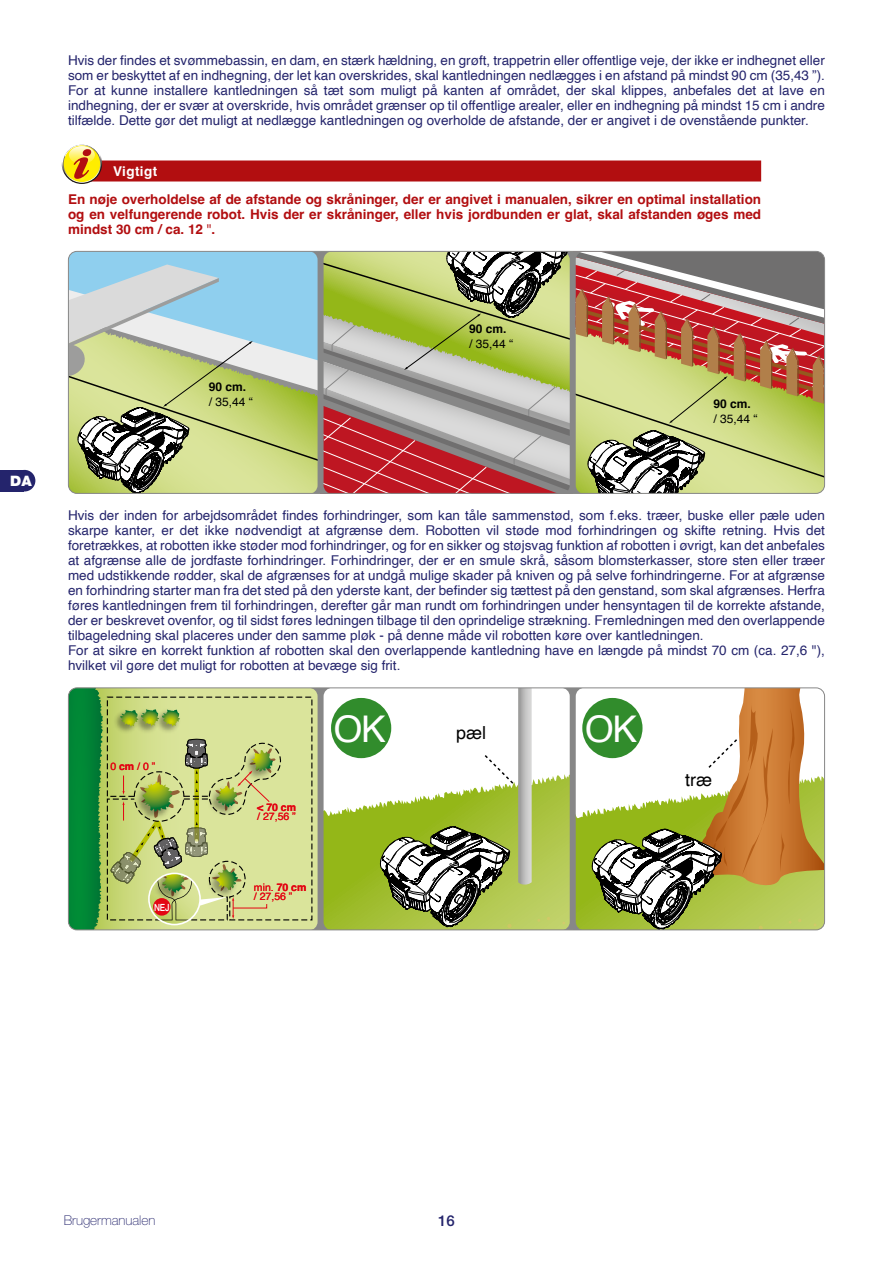
<style>
.page{position:relative;width:893px;height:1263px;background:#fff}
.page>*{position:absolute;margin:0;border:0;box-sizing:border-box;transform-origin:0 0}
.t1{font:36.75px "Helvetica";color:#fff}
.t2{font:18px "Helvetica";color:#000}
.t3{font:500 15px "Helvetica Neue LT Std";color:#24246c}
.t4{font:900 14.4px "Helvetica Neue LT Std";color:#fff}
.t5{font:13.5px/15px "Helvetica";color:#24246c;text-align:justify}
.t6{font:700 13.5px/15px "Helvetica";color:#b20e10;text-align:justify}
.t7{font:100 13.5px "Helvetica Neue LT Std";color:#24246c}
.t8{font:700 13.5px "Helvetica";letter-spacing:.03em;color:#fff}
.t9{font:12px "Helvetica";color:#000}
.t10{font:700 12px "Helvetica";color:#000}
.t11{font:10.5px/9px "Helvetica";color:#e30613}
.t12{font:700 10.5px "Helvetica";color:#e30613}
.t13{font:500 9.9px "Helvetica Neue";color:#fff;scale:.85 1}
.s1{font-weight:400}
.s2{font-weight:700}
</style>
<div class="page">
<div style="left:0;top:470px;width:24px;height:21px;background:#24246c"></div>
<div style="left:14px;top:470px;width:21px;height:21px;background:#24246c;border-radius:50%"></div>
<div style="left:72px;top:160px;width:689px;height:21px;background:#b20e10"></div>
<svg style="left:62px;top:143px;width:40px;height:41px"></svg>
<svg style="left:63px;top:145px;width:38px;height:38px"></svg>
<svg style="left:64px;top:145px;width:36px;height:37px"></svg>
<svg style="left:65px;top:145px;width:34px;height:34px"></svg>
<svg style="left:68px;top:251px;width:757px;height:242px;background:#b2ab87"></svg>
<div style="left:68px;top:251px;width:757px;height:243px;border:1px solid #878787;border-radius:9px"></div>
<div style="left:284px;top:696px;width:25px;height:225px;background:#dae49b"></div>
<svg style="left:309px;top:689px;width:516px;height:241px"></svg>
<svg style="left:68px;top:689px;width:216px;height:241px;background:#a6c376"></svg>
<div style="left:153px;top:898px;width:18px;height:18px;background:#e30613;border-radius:50%"></div>
<div style="left:582px;top:698px;width:60px;height:60px;background:#318c2c;border-radius:50%"></div>
<div style="left:331px;top:698px;width:60px;height:60px;background:#318c2c;border-radius:50%"></div>
<div style="left:68px;top:687px;width:757px;height:243px;border:1px solid #878787;border-radius:9px"></div>
<p class="t5" style="left:68px;top:53px;width:758px">Hvis der findes et svømmebassin, en dam, en stærk hældning, en grøft, trappetrin eller offentlige veje, der ikke er indhegnet eller som er beskyttet af en indhegning, der let kan overskrides, skal kantledningen nedlægges i en afstand på mindst 90 cm (35,43 ”).<br>For at kunne installere kantledningen så tæt som muligt på kanten af området, der skal klippes, anbefales det at lave en indhegning, der er svær at overskride, hvis området grænser op til offentlige arealer, eller en indhegning på mindst 15 cm i andre tilfælde. Dette gør det muligt at nedlægge kantledningen og overholde de afstande, der er angivet i de ovenstående punkter.</p>
<p class="t8" style="left:113px;top:163px;width:46px">Vigtigt</p>
<p class="t6" style="left:68px;top:193px;width:695px">En nøje overholdelse af de afstande og skråninger, der er angivet i manualen, sikrer en optimal installation og en velfungerende robot. Hvis der er skråninger, eller hvis jordbunden er glat, skal afstanden øges med mindst 30 cm / ca. 12 <span class="s1">"</span>.</p>
<p class="t4" style="left:10px;top:472px;width:23px">DA</p>
<p class="t10" style="left:209px;top:377px;width:39px">90 cm.</p>
<p class="t9" style="left:209px;top:392px;width:46px">/ 35,44 “</p>
<p class="t10" style="left:469px;top:320px;width:39px">90 cm.</p>
<p class="t9" style="left:469px;top:334px;width:46px">/ 35,44 “</p>
<p class="t10" style="left:713px;top:394px;width:39px">90 cm.</p>
<p class="t9" style="left:713px;top:409px;width:46px">/ 35,44 “</p>
<p class="t5" style="left:68px;top:509px;width:758px;text-align:left">Hvis der inden for arbejdsområdet findes forhindringer, som kan tåle sammenstød, som f.eks. træer, buske eller pæle uden skarpe kanter, er det ikke nødvendigt at afgrænse dem. Robotten vil støde mod forhindringen og skifte retning. Hvis det foretrækkes, at robotten ikke støder mod forhindringer, og for en sikker og støjsvag funktion af robotten i øvrigt, kan det anbefales at afgrænse alle de jordfaste forhindringer. Forhindringer, der er en smule skrå, såsom blomsterkasser, store sten eller træer med udstikkende rødder, skal de afgrænses for at undgå mulige skader på kniven og på selve forhindringerne. For at afgrænse en forhindring starter man fra det sted på den yderste kant, der befinder sig tættest på den genstand, som skal afgrænses. Herfra føres kantledningen frem til forhindringen, derefter går man rundt om forhindringen under hensyntagen til de korrekte afstande, der er beskrevet ovenfor, og til sidst føres ledningen tilbage til den oprindelige strækning. Fremledningen med den overlappende tilbageledning skal placeres under den samme pløk - på denne måde vil robotten køre over kantledningen.<br>For at sikre en korrekt funktion af robotten skal den overlappende kantledning have en længde på mindst 70 cm (ca. 27,6 "), hvilket vil gøre det muligt for robotten at bevæge sig frit.</p>
<p class="t11" style="left:110px;top:762px;width:46px">0 <span class="s2">cm</span> / 0 ”</p>
<p class="t13" style="left:154px;top:899px;width:20px">NEJ</p>
<p class="t12" style="left:257px;top:801px;width:40px">&lt; 70 cm</p>
<p class="t11" style="left:257px;top:812px;width:40px">/ 27,56 ”</p>
<p class="t11" style="left:254px;top:883px;width:54px">min. <span class="s2">70 cm </span>/ 27,56 ”</p>
<h1 class="t1" style="left:334px;top:701px;width:54px">OK</h1>
<h2 class="t2" style="left:456px;top:719px;width:32px">pæl</h2>
<h1 class="t1" style="left:585px;top:701px;width:54px">OK</h1>
<h2 class="t2" style="left:685px;top:766px;width:28px">træ</h2>
<p class="t7" style="left:64px;top:1212px;width:93px">Brugermanualen</p>
<p class="t3" style="left:438px;top:1211px;width:18px">16</p>
</div>
